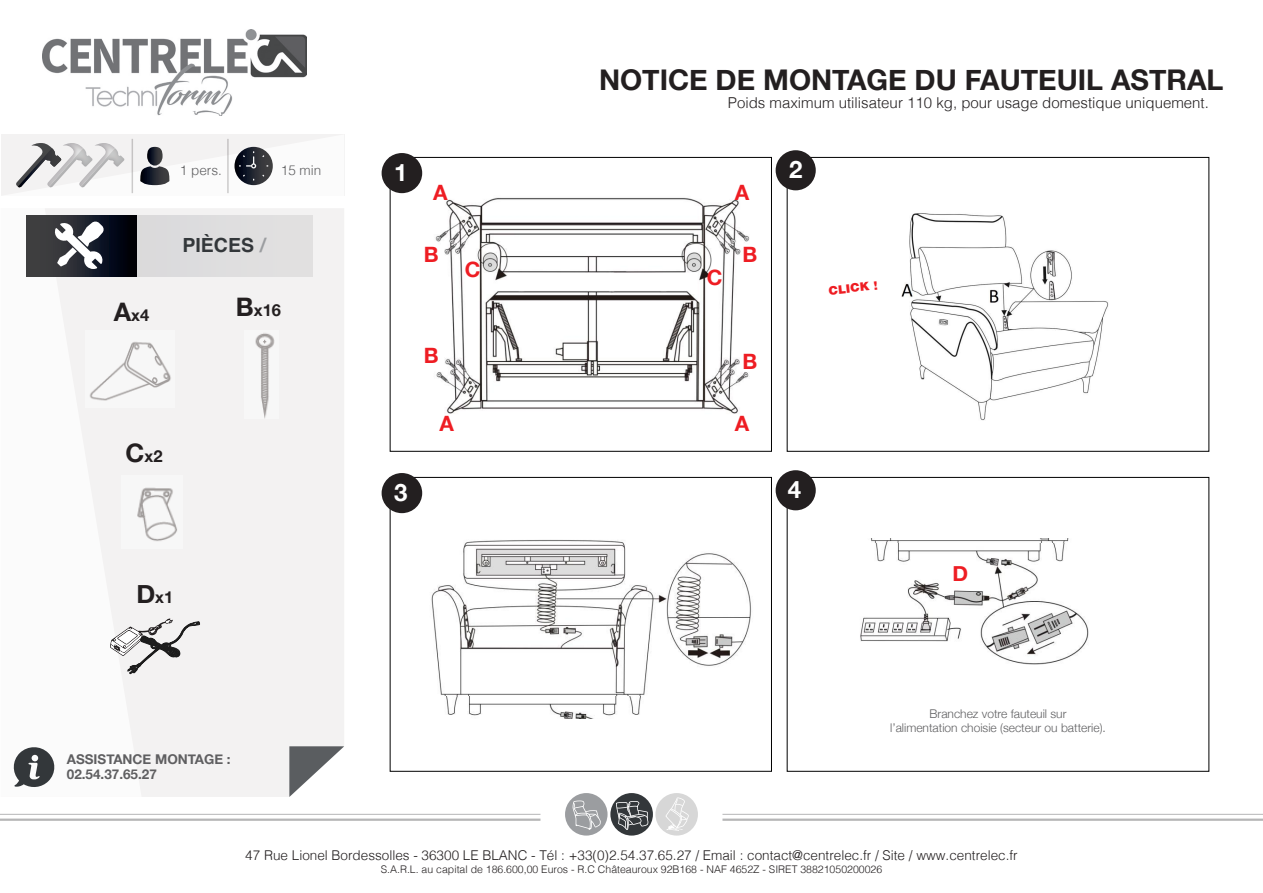
<style>
.page{position:relative;width:1263px;height:893px;background:#fff}
.page>*{position:absolute;margin:0;border:0;box-sizing:border-box;transform-origin:0 0}
.t1{font:700 28.5px "Helvetica Neue";color:#231f20}
.t2{font:700 24px "Helvetica Neue";color:#fff}
.t3{font:700 21.15px "Helvetica Neue";color:#ee1d23}
.t4{font:700 19.5px "Helvetica";color:#33373a}
.t5{font:700 16.5px "Helvetica Neue";color:#231f20}
.t6{font:300 15px "Helvetica";color:#231f20}
.t7{font:300 13.5px "Helvetica";color:#231f20}
.t8{font:700 13.5px/15px "Helvetica Neue";color:#5f5f61}
.t9{font:300 13.5px "Helvetica";color:#5f5f61}
.t10{font:300 12px/14.4px "Helvetica Neue";color:#5f5f61;text-align:center}
.t11{font:900 12px "Helvetica";color:#ee1d23}
.t12{font:300 10.5px "Helvetica";color:#231f20}
.s1{font-family:"Helvetica Neue";color:#9b9da0}
.s2{font-size:25.5px}
</style>
<div class="page">
<div style="left:610px;top:793px;width:43px;height:43px;background:#33373a;border-radius:50%"></div>
<div style="left:565px;top:793px;width:42px;height:43px;background:#9b9da0;border-radius:50%"></div>
<div style="left:655px;top:793px;width:43px;height:43px;background:#d7d7d7;border-radius:50%"></div>
<svg style="left:666px;top:797px;width:23px;height:34px"></svg>
<svg style="left:573px;top:800px;width:28px;height:30px"></svg>
<svg style="left:616px;top:801px;width:32px;height:29px"></svg>
<hr style="left:0;top:814px;width:540px;height:1px;background:#b6b6b7">
<hr style="left:722px;top:814px;width:541px;height:1px;background:#b6b6b7">
<hr style="left:0;top:819px;width:540px;height:2px;background:#b6b6b7">
<hr style="left:722px;top:819px;width:541px;height:2px;background:#b6b6b7">
<img style="left:42px;top:30px;width:264px;height:85px">
<div style="left:142px;top:208px;width:202px;height:589px;background:#f3f2f2"></div>
<svg style="left:45px;top:208px;width:97px;height:587px"></svg>
<div style="left:26px;top:215px;width:110px;height:62px;background:linear-gradient(to right,#4b4b4c,#00000d)"></div>
<div style="left:136px;top:215px;width:177px;height:62px;background:#dededf"></div>
<svg style="left:289px;top:746px;width:55px;height:51px"></svg>
<svg style="left:13px;top:745px;width:43px;height:44px"></svg>
<svg style="left:1px;top:134px;width:342px;height:62px"></svg>
<svg style="left:54px;top:221px;width:50px;height:48px"></svg>
<img style="left:86px;top:330px;width:88px;height:77px">
<img style="left:244px;top:330px;width:34px;height:89px">
<div style="left:390px;top:157px;width:382px;height:295px;border:1px solid #000"></div>
<div style="left:390px;top:477px;width:382px;height:295px;border:1px solid #000"></div>
<div style="left:787px;top:157px;width:422px;height:295px;border:1px solid #000"></div>
<div style="left:787px;top:477px;width:422px;height:295px;border:1px solid #000"></div>
<div style="left:776px;top:150px;width:40px;height:40px;background:#231f20;border-radius:50%"></div>
<div style="left:776px;top:470px;width:40px;height:40px;background:#231f20;border-radius:50%"></div>
<img style="left:121px;top:476px;width:62px;height:72px">
<div style="left:382px;top:153px;width:40px;height:40px;background:#231f20;border-radius:50%"></div>
<div style="left:382px;top:473px;width:40px;height:40px;background:#231f20;border-radius:50%"></div>
<img style="left:435px;top:197px;width:315px;height:217px">
<img style="left:901px;top:213px;width:208px;height:208px">
<img style="left:431px;top:540px;width:320px;height:157px">
<img style="left:446px;top:697px;width:195px;height:22px">
<img style="left:871px;top:539px;width:198px;height:4px">
<img style="left:860px;top:543px;width:229px;height:122px">
<svg style="left:110px;top:618px;width:90px;height:56px"></svg>
<h1 class="t1" style="left:599px;top:58px;width:626px">NOTICE DE MONTAGE DU FAUTEUIL ASTRAL</h1>
<p class="t9" style="left:180px;top:159px;width:44px">1 pers.</p>
<p class="t9" style="left:281px;top:159px;width:42px">15 min</p>
<h3 class="t4" style="left:182px;top:233px;width:86px">PIÈCES <span class="s1">/</span></h3>
<p class="t5" style="left:114px;top:302px;width:37px"><span class="s2">A</span>x4</p>
<p class="t5" style="left:236px;top:297px;width:47px"><span class="s2">B</span>x16</p>
<p class="t5" style="left:126px;top:443px;width:38px"><span class="s2">C</span>x2</p>
<p class="t5" style="left:136px;top:585px;width:38px"><span class="s2">D</span>x1</p>
<p class="t8" style="left:67px;top:752px;width:165px">ASSISTANCE MONTAGE :<br>02.54.37.65.27</p>
<h2 class="t2" style="left:394px;top:153px;width:15px">1</h2>
<h3 class="t3" style="left:433px;top:176px;width:16px">A</h3>
<h3 class="t3" style="left:424px;top:238px;width:16px">B</h3>
<h3 class="t3" style="left:465px;top:253px;width:17px">C</h3>
<p class="t6" style="left:728px;top:90px;width:482px">Poids maximum utilisateur 110 kg, pour usage domestique uniquement.</p>
<h3 class="t3" style="left:735px;top:176px;width:16px">A</h3>
<h3 class="t3" style="left:707px;top:261px;width:17px">C</h3>
<h3 class="t3" style="left:743px;top:238px;width:16px">B</h3>
<h2 class="t2" style="left:789px;top:150px;width:15px">2</h2>
<p class="t11" style="left:828px;top:283px;width:51px;rotate:-6deg">CLICK !</p>
<h3 class="t3" style="left:424px;top:338px;width:16px">B</h3>
<h3 class="t3" style="left:743px;top:345px;width:16px">B</h3>
<h3 class="t3" style="left:440px;top:407px;width:16px">A</h3>
<h3 class="t3" style="left:735px;top:407px;width:16px">A</h3>
<h2 class="t2" style="left:394px;top:473px;width:15px">3</h2>
<h2 class="t2" style="left:788px;top:470px;width:15px">4</h2>
<h3 class="t3" style="left:952px;top:557px;width:17px">D</h3>
<p class="t10" style="left:890px;top:705px;width:217px">Branchez votre fauteuil sur<br>l’alimentation choisie (secteur ou batterie).</p>
<p class="t7" style="left:245px;top:844px;width:774px">47 Rue Lionel Bordessolles - 36300 LE BLANC - Tél : +33(0)2.54.37.65.27 / Email : contact@centrelec.fr / Site / www.centrelec.fr</p>
<p class="t12" style="left:381px;top:860px;width:503px">S.A.R.L. au capital de 186.600,00 Euros - R.C Châteauroux 92B168 - NAF 4652Z - SIRET 38821050200026</p>
</div>
